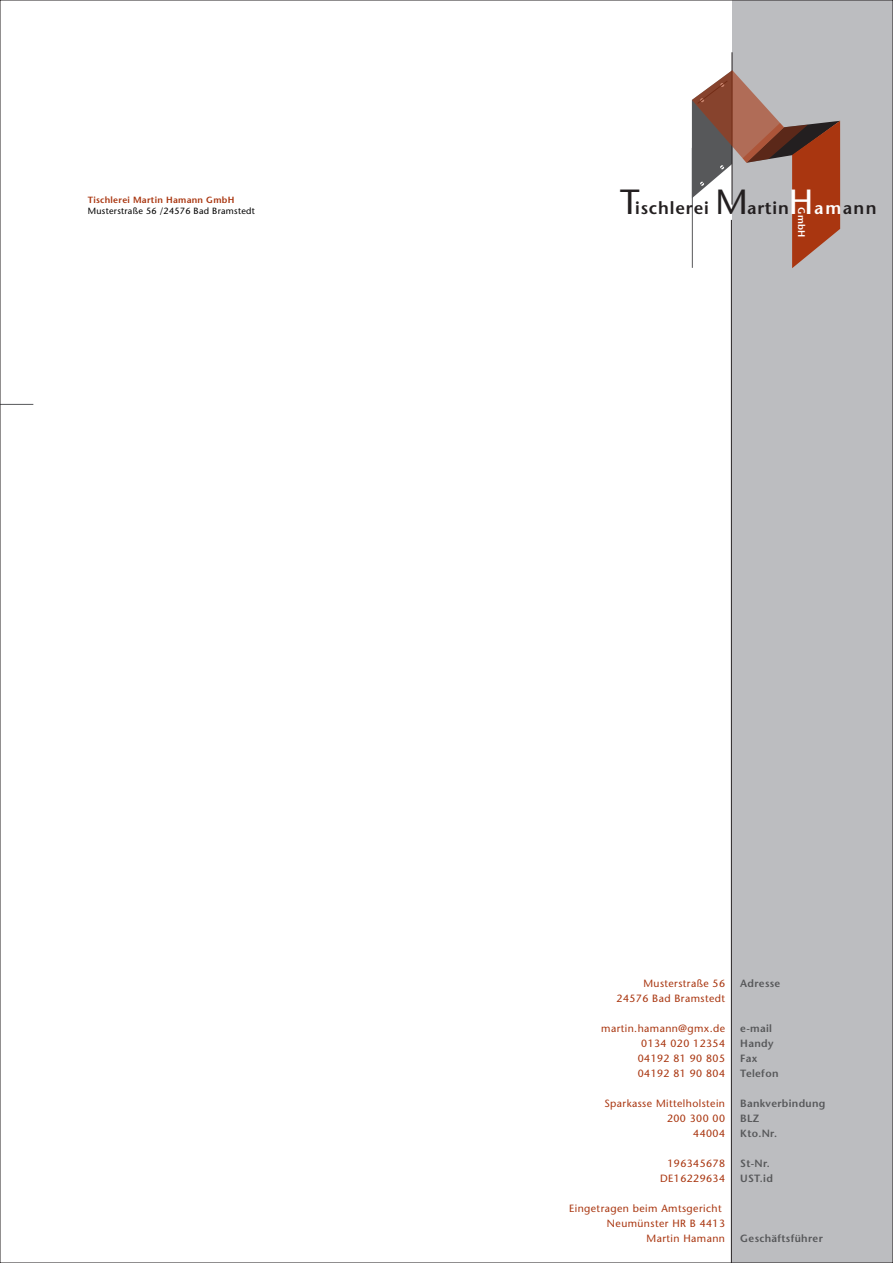
<style>
.page{position:relative;width:893px;height:1263px;background:#fff}
.page>*{position:absolute;margin:0;border:0;box-sizing:border-box;transform-origin:0 0}
.t1{font:600 17.4px "Stone Sans";letter-spacing:.05em;color:#231f20}
.t2{font:10.5px/15px "Stone Sans";letter-spacing:.04em;color:#a93610;text-align:right}
.t3{font:600 10.5px/15px "Stone Sans";letter-spacing:.03em;color:#57585a}
.t4{font:600 9.75px "Stone Sans";color:#fff}
.t5{font:9px "Stone Sans";letter-spacing:.03em;color:#000}
.t6{font:600 9px "Stone Sans";letter-spacing:.03em;color:#a93610}
.s1{font-weight:400;font-size:34.95px}
.s2{font-weight:400;font-size:34.95px;color:#fff}
.s3{color:#fff}
</style>
<div class="page">
<div style="left:732px;top:0;width:161px;height:1263px;background:#bcbdc0"></div>
<hr style="left:732px;top:52px;width:1px;height:153px;background:#231f20">
<svg style="left:692px;top:70px;width:148px;height:198px"></svg>
<hr style="left:731px;top:220px;width:1px;height:1043px;background:#231f20">
<hr style="left:0;top:404px;width:33px;height:1px;background:#57585a">
<p class="t6" style="left:88px;top:194px;width:148px">Tischlerei Martin Hamann GmbH</p>
<p class="t5" style="left:88px;top:205px;width:168px">Musterstraße 56 /24576 Bad Bramstedt</p>
<h1 class="t1" style="left:620px;top:198px;width:258px"><span class="s1">T</span>ischlerei <span class="s1">M</span>artin<span class="s2">H</span><span class="s3">am</span>ann</h1>
<p class="t4" style="left:807px;top:207px;width:31px;rotate:90deg">GmbH</p>
<p class="t2" style="left:617px;top:975px;width:110px">Musterstraße 56<br>24576 Bad Bramstedt</p>
<p class="t2" style="left:601px;top:1020px;width:125px">martin.hamann@gmx.de<br>0134 020 12354<br>04192 81 90 805<br>04192 81 90 804</p>
<p class="t2" style="left:604px;top:1095px;width:122px">Sparkasse Mittelholstein<br>200 300 00<br>44004</p>
<p class="t2" style="left:660px;top:1155px;width:66px">196345678<br>DE16229634</p>
<p class="t2" style="left:569px;top:1200px;width:154px">Eingetragen beim Amtsgericht</p>
<p class="t2" style="left:607px;top:1215px;width:120px">Neumünster HR B 4413</p>
<p class="t2" style="left:647px;top:1230px;width:80px">Martin Hamann</p>
<p class="t3" style="left:740px;top:975px;width:42px">Adresse</p>
<p class="t3" style="left:740px;top:1020px;width:40px">e-mail<br>Handy<br>Fax<br>Telefon</p>
<p class="t3" style="left:740px;top:1095px;width:87px">Bankverbindung<br>BLZ<br>Kto.Nr.</p>
<p class="t3" style="left:740px;top:1155px;width:34px">St-Nr.<br>UST.id</p>
<p class="t3" style="left:740px;top:1230px;width:84px">Geschäftsführer</p>
</div>
